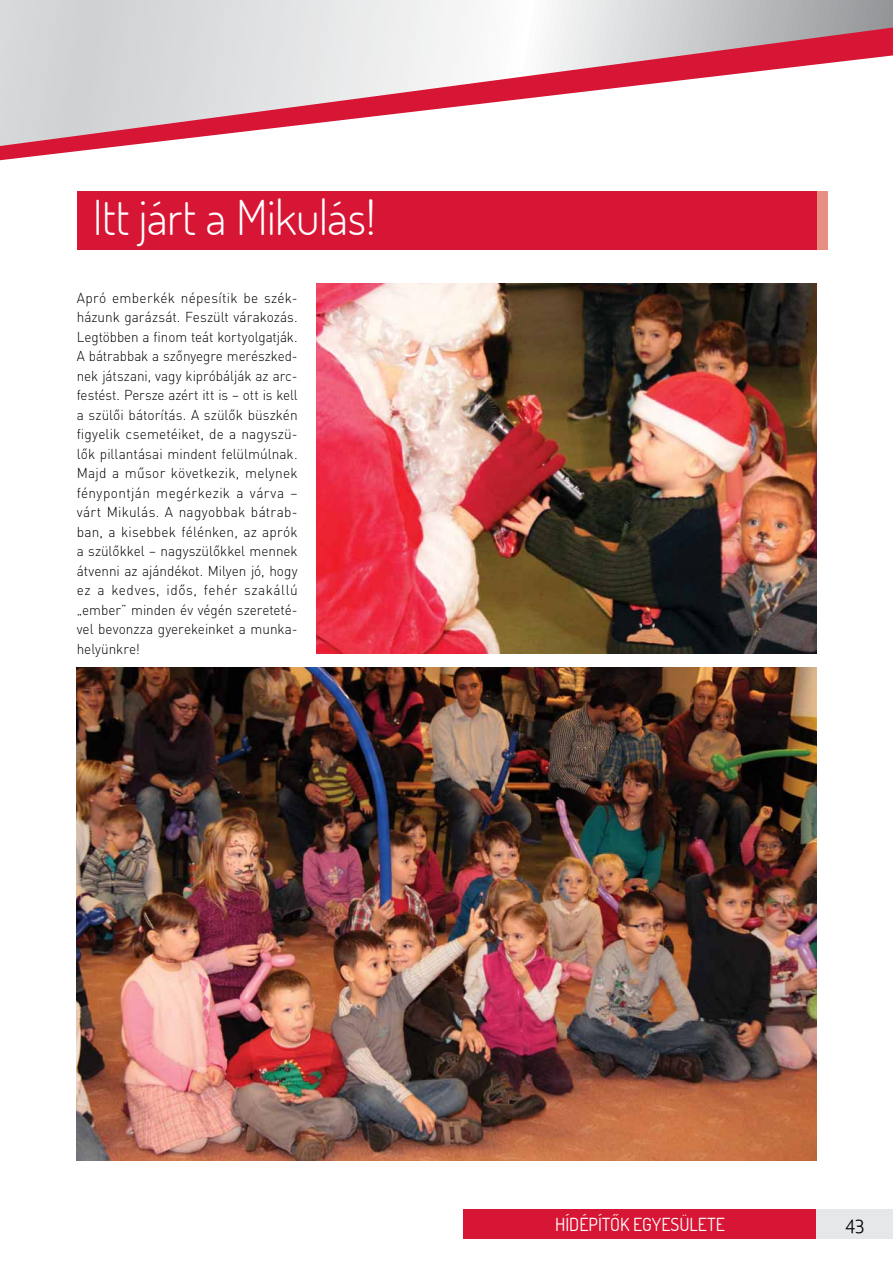
<style>
.page{position:relative;width:893px;height:1263px;background:#fff}
.page>*{position:absolute;margin:0;border:0;box-sizing:border-box;transform-origin:0 0}
.t1{font:300 48px "Terminal Dosis";letter-spacing:-.01em;color:#fff}
.t2{font:18px "Terminal Dosis";color:#fff}
.t3{font:18px "Apex New";color:#000}
.t4{font:300 14.25px/19.5px "DIN Pro";letter-spacing:-.005em;color:#000;text-align:justify;scale:.96 1}
</style>
<div class="page">
<div style="left:463px;top:1209px;width:353px;height:30px;background:#d71635"></div>
<svg style="left:0;top:0;width:893px;height:161px"></svg>
<div style="left:816px;top:1209px;width:77px;height:30px;background:#e6e7e8"></div>
<img style="left:77px;top:667px;width:739px;height:494px">
<img style="left:316px;top:283px;width:500px;height:371px">
<div style="left:816px;top:191px;width:12px;height:59px;background:#e98f81"></div>
<div style="left:77px;top:191px;width:739px;height:59px;background:#d71635"></div>
<h1 class="t1" style="left:93px;top:186px;width:284px">Itt járt a Mikulás!</h1>
<p class="t4" style="left:77px;top:290px;width:232px">Apró emberkék népesítik be szék&shy;házunk garázsát. Feszült várakozás.<br>Legtöbben a finom teát kortyolgatják.<br>A bátrabbak a szőnyegre merészked&shy;nek játszani, vagy kipróbálják az arc&shy;festést. Persze azért itt is – ott is kell a szülői bátorítás. A szülők büszkén figyelik csemetéiket, de a nagyszü&shy;lők pillantásai mindent felülmúlnak.<br>Majd a műsor következik, melynek fénypontján megérkezik a várva – várt Mikulás. A nagyobbak bátrab&shy;ban, a kisebbek félénken, az aprók a szülőkkel – nagyszülőkkel mennek átvenni az ajándékot. Milyen jó, hogy ez a kedves, idős, fehér szakállú „ember” minden év végén szereteté&shy;vel bevonzza gyerekeinket a munka&shy;helyünkre!</p>
<p class="t2" style="left:555px;top:1212px;width:171px">HÍDÉPÍTŐK EGYESÜLETE</p>
<p class="t3" style="left:845px;top:1217px;width:21px">43</p>
</div>
